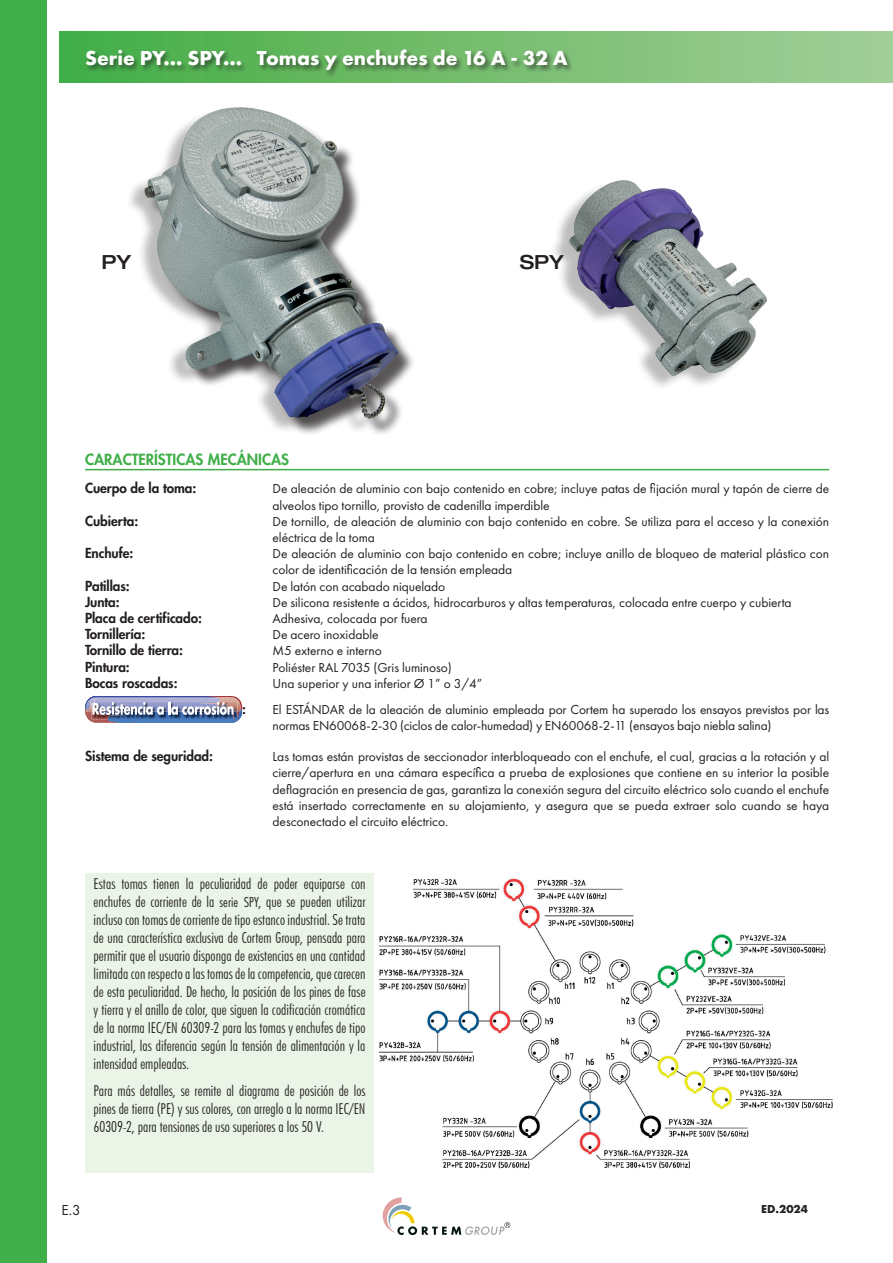
<style>
.page{position:relative;width:893px;height:1263px;background:#fff}
.page>*{position:absolute;margin:0;border:0;box-sizing:border-box;transform-origin:0 0}
.t1{font:700 21px "Futura PT";color:#fff}
.t2{font:500 expanded 19.5px "Helvetica Neue LT Pro";color:#231f20}
.t3{font:300 condensed 15px/18px "Futura BT";color:#231f20;text-align:justify}
.t4{font:800 15px "Futura";color:#40ae49}
.t5{font:15px "Futura PT";color:#231f20}
.t6{font:13.5px/16.2px "Futura PT";letter-spacing:-.005em;color:#231f20}
.t7{font:800 13.5px "Futura";letter-spacing:-.005em;color:#231f20}
.t8{font:700 12px "Futura PT";color:#231f20}
.s1{font-family:"Futura PT Cond";font-weight:400;font-stretch:normal}
</style>
<div class="page">
<img style="left:130px;top:107px;width:283px;height:327px">
<img style="left:554px;top:180px;width:213px;height:207px">
<img style="left:378px;top:878px;width:455px;height:291px">
<svg style="left:383px;top:1197px;width:127px;height:38px"></svg>
<div style="left:0;top:0;width:47px;height:1263px;background:#40ae49"></div>
<div style="left:60px;top:31px;width:833px;height:51px;background:linear-gradient(to right,#44ad45,#a5ce99)"></div>
<div style="left:85px;top:873px;width:289px;height:300px;background:#eaf4e7"></div>
<img style="left:85px;top:696px;width:158px;height:27px">
<hr style="left:85px;top:469px;width:744px;height:1px;background:#40ae49">
<div style="left:85px;top:48px;width:490px;height:30px;background:#231f20;opacity:.6"></div>
<h1 class="t1" style="left:85px;top:45px;width:484px">Serie PY... SPY... Tomas y enchufes de 16 A - 32 A</h1>
<h2 class="t2" style="left:102px;top:250px;width:31px">PY</h2>
<h2 class="t2" style="left:520px;top:250px;width:46px">SPY</h2>
<p class="t4" style="left:85px;top:449px;width:206px">CARACTERÍSTICAS MECÁNICAS</p>
<p class="t7" style="left:85px;top:479px;width:113px">Cuerpo de la toma:</p>
<p class="t6" style="left:273px;top:481px;width:558px">De aleación de aluminio con bajo contenido en cobre; incluye patas de fijación mural y tapón de cierre de alveolos tipo tornillo, provisto de cadenilla imperdible</p>
<p class="t7" style="left:85px;top:512px;width:55px">Cubierta:</p>
<p class="t6" style="left:273px;top:513px;width:558px">De tornillo, de aleación de aluminio con bajo contenido en cobre. Se utiliza para el acceso y la conexión eléctrica de la toma</p>
<p class="t7" style="left:85px;top:544px;width:50px">Enchufe:</p>
<p class="t6" style="left:273px;top:545px;width:558px">De aleación de aluminio con bajo contenido en cobre; incluye anillo de bloqueo de material plástico con color de identificación de la tensión empleada</p>
<p class="t7" style="left:85px;top:576px;width:46px">Patillas:</p>
<p class="t6" style="left:273px;top:578px;width:174px">De latón con acabado niquelado</p>
<p class="t7" style="left:85px;top:593px;width:36px">Junta:</p>
<p class="t6" style="left:273px;top:594px;width:521px">De silicona resistente a ácidos, hidrocarburos y altas temperaturas, colocada entre cuerpo y cubierta</p>
<p class="t7" style="left:85px;top:609px;width:118px">Placa de certificado:</p>
<p class="t6" style="left:273px;top:610px;width:156px">Adhesiva, colocada por fuera</p>
<p class="t7" style="left:85px;top:625px;width:62px">Tornillería:</p>
<p class="t6" style="left:273px;top:626px;width:108px">De acero inoxidable</p>
<p class="t7" style="left:85px;top:641px;width:100px">Tornillo de tierra:</p>
<p class="t6" style="left:273px;top:643px;width:111px">M5 externo e interno</p>
<p class="t7" style="left:85px;top:657px;width:46px">Pintura:</p>
<p class="t6" style="left:273px;top:659px;width:181px">Poliéster RAL 7035 (Gris luminoso)</p>
<p class="t7" style="left:85px;top:674px;width:94px">Bocas roscadas:</p>
<p class="t6" style="left:273px;top:675px;width:211px">Una superior y una inferior Ø 1” o 3/4”</p>
<p class="t7" style="left:242px;top:700px;width:5px">:</p>
<p class="t6" style="left:273px;top:701px;width:558px">El ESTÁNDAR de la aleación de aluminio empleada por Cortem ha superado los ensayos previstos por las normas EN60068-2-30 (ciclos de calor-humedad) y EN60068-2-11 (ensayos bajo niebla salina)</p>
<p class="t7" style="left:85px;top:747px;width:130px">Sistema de seguridad:</p>
<p class="t6" style="left:273px;top:748px;width:558px;text-align:justify">Las tomas están provistas de seccionador interbloqueado con el enchufe, el cual, gracias a la rotación y al cierre/apertura en una cámara específica a prueba de explosiones que contiene en su interior la posible deflagración en presencia de gas, garantiza la conexión segura del circuito eléctrico solo cuando el enchufe está insertado correctamente en su alojamiento, y asegura que se pueda extraer solo cuando se haya desconectado el circuito eléctrico.</p>
<p class="t3" style="left:94px;top:875px;width:273px">Estas tomas tienen la peculiaridad de poder equiparse con enchufes de corriente de la <span class="s1">serie SPY</span>, que se pueden utilizar incluso con tomas de corriente de tipo estanco industrial. Se trata de una característica exclusiva de Cortem Group, pensada para permitir que el usuario disponga de existencias en una cantidad limitada con respecto a las tomas de la competencia, que carecen de esta peculiaridad. De hecho, la posición de los pines de fase y tierra y el anillo de color, que siguen la codificación cromática de la norma IEC/EN 60309-2 para las tomas y enchufes de tipo industrial, las diferencia según la tensión de alimentación y la intensidad empleadas.</p>
<p class="t3" style="left:94px;top:1081px;width:273px">Para más detalles, se remite al diagrama de posición de los pines de tierra (PE) y sus colores, con arreglo a la norma IEC/EN 60309-2, para tensiones de uso superiores a los 50 V.</p>
<p class="t5" style="left:62px;top:1201px;width:21px">E.3</p>
<p class="t8" style="left:761px;top:1201px;width:48px">ED.2024</p>
</div>
